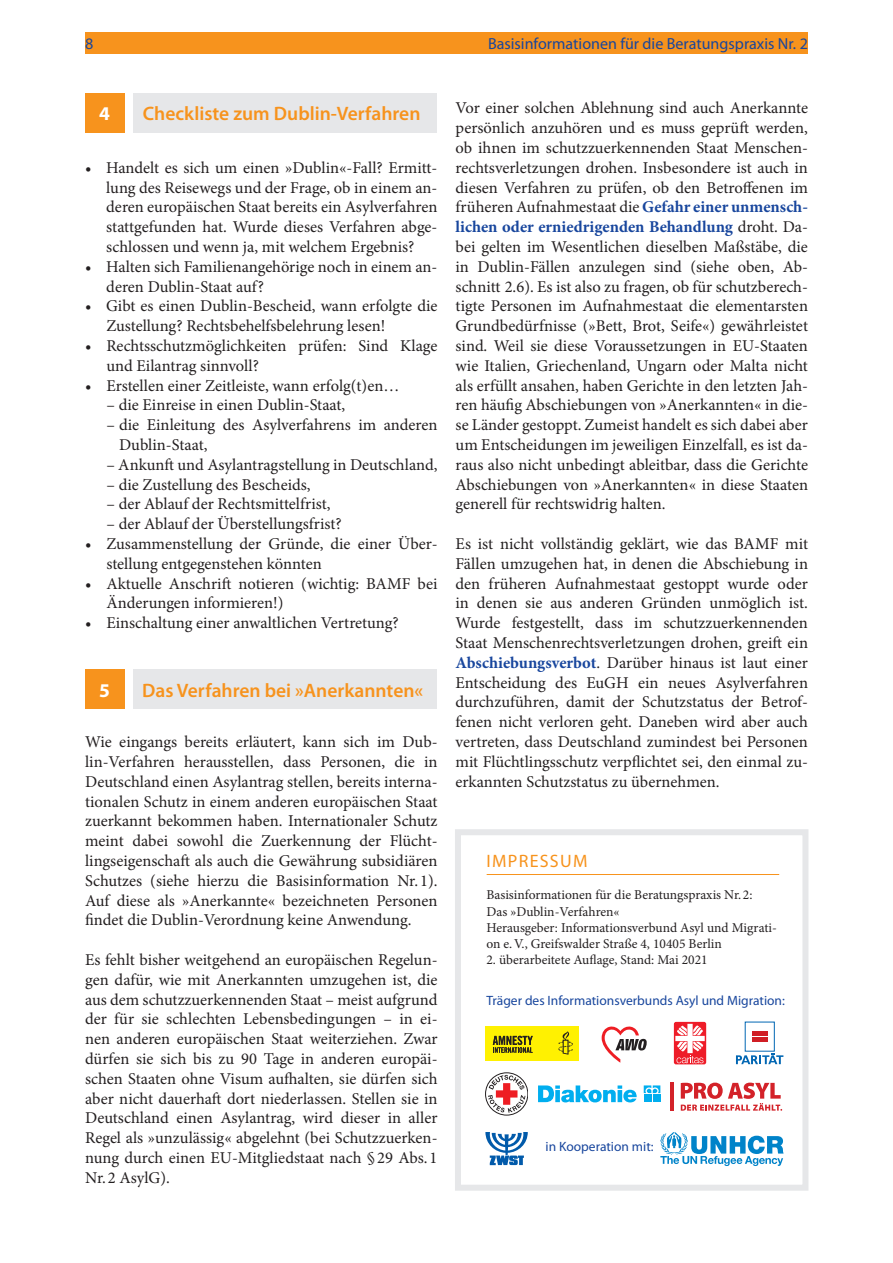
<style>
.page{position:relative;width:893px;height:1263px;background:#fff}
.page>*{position:absolute;margin:0;border:0;box-sizing:border-box;transform-origin:0 0}
.t1{font:600 19.5px "Myriad Pro";color:#f7931d}
.t2{font:700 19.5px "Myriad Pro";color:#fff}
.t3{font:18px "Myriad Pro";letter-spacing:.07em;color:#f7931d}
.t4{font:16.5px/19.8px "Minion Pro";color:#231f20}
.t5{font:16.05px "Myriad Pro";color:#18469d}
.t6{font:13.5px/16.2px "Minion Pro";color:#231f20}
.t7{font:13.5px "Myriad Pro";color:#18469d}
.s1{font-family:"Adobe Garamond Pro"}
.s2{font-weight:700;color:#18469d}
</style>
<div class="page">
<div style="left:85px;top:32px;width:723px;height:21px;background:#f7931d"></div>
<hr style="left:487px;top:874px;width:292px;height:1px;background:#f7931d">
<div style="left:455px;top:829px;width:353px;height:362px;border:6px solid #e6e7e9"></div>
<div style="left:485px;top:1026px;width:94px;height:34px;background:#fff101"></div>
<svg style="left:493px;top:1036px;width:40px;height:17px"></svg>
<svg style="left:558px;top:1031px;width:15px;height:23px"></svg>
<svg style="left:602px;top:1026px;width:45px;height:37px"></svg>
<svg style="left:674px;top:1022px;width:32px;height:42px"></svg>
<svg style="left:675px;top:1024px;width:30px;height:39px"></svg>
<hr style="left:752px;top:1031px;width:16px;height:4px;background:#d01e25">
<hr style="left:752px;top:1038px;width:16px;height:4px;background:#d01e25">
<svg style="left:736px;top:1053px;width:47px;height:11px"></svg>
<svg style="left:485px;top:1073px;width:43px;height:42px"></svg>
<div style="left:485px;top:1073px;width:43px;height:42px;border:1px solid #231f20;border-radius:50%"></div>
<svg style="left:488px;top:1075px;width:37px;height:38px"></svg>
<svg style="left:538px;top:1085px;width:99px;height:17px"></svg>
<svg style="left:644px;top:1085px;width:16px;height:8px"></svg>
<div style="left:644px;top:1094px;width:7px;height:8px;background:#00aeef"></div>
<div style="left:653px;top:1094px;width:7px;height:8px;background:#00aeef"></div>
<hr style="left:670px;top:1083px;width:4px;height:28px;background:#d32229">
<svg style="left:681px;top:1082px;width:101px;height:29px"></svg>
<svg style="left:485px;top:1132px;width:43px;height:33px"></svg>
<svg style="left:660px;top:1132px;width:124px;height:34px"></svg>
<div style="left:85px;top:94px;width:39px;height:39px;background:#f7931d"></div>
<div style="left:134px;top:94px;width:303px;height:39px;background:#e6e7e9"></div>
<div style="left:85px;top:670px;width:39px;height:39px;background:#f7931d"></div>
<div style="left:133px;top:670px;width:304px;height:39px;background:#e6e7e9"></div>
<p class="t5" style="left:85px;top:35px;width:10px">8</p>
<p class="t5" style="left:488px;top:35px;width:321px">basisinformationen für die beratungspraxis nr. 2</p>
<p class="t2" style="left:99px;top:102px;width:12px">4</p>
<p class="t1" style="left:143px;top:104px;width:279px">Checkliste zum Dublin-Verfahren</p>
<p class="t4" style="left:106px;top:158px;width:333px;text-align:justify;text-indent:-21px">• Handelt es sich um einen »Dublin«-Fall? Ermitt&shy;lung des Reisewegs und der Frage, ob in einem an&shy;deren europäischen Staat bereits ein Asylverfahren stattgefunden hat. Wurde dieses Verfahren abge&shy;schlossen und wenn ja, mit welchem Ergebnis?</p>
<p class="t4" style="left:106px;top:257px;width:333px;text-indent:-21px">• Halten sich Familienangehörige noch in einem an&shy;deren Dublin-Staat auf?</p>
<p class="t4" style="left:106px;top:296px;width:333px;text-indent:-21px">• Gibt es einen Dublin-Bescheid, wann erfolgte die<br>Zustellung? Rechtsbehelfsbelehrung lesen!</p>
<p class="t4" style="left:106px;top:336px;width:333px;text-indent:-21px">• Rechtsschutzmöglichkeiten prüfen: Sind Klage und Eilantrag sinnvoll?</p>
<p class="t4" style="left:85px;top:376px;width:316px">• Erstellen einer Zeitleiste, wann erfolg(t)en…</p>
<p class="t4" style="left:106px;top:396px;width:241px">– die Einreise in einen Dublin-Staat,</p>
<p class="t4" style="left:119px;top:416px;width:320px;text-indent:-13px">– die Einleitung des Asylverfahrens im anderen<br>Dublin-Staat,</p>
<p class="t4" style="left:106px;top:455px;width:333px">– Ankunft und Asylantragstellung in Deutschland,</p>
<p class="t4" style="left:106px;top:475px;width:206px">– die Zustellung des Bescheids,</p>
<p class="t4" style="left:106px;top:495px;width:226px">– der Ablauf der Rechtsmittelfrist,</p>
<p class="t4" style="left:106px;top:515px;width:237px">– der Ablauf der Überstellungsfrist?</p>
<p class="t4" style="left:106px;top:534px;width:333px;text-indent:-21px">• Zusammenstellung der Gründe, die einer Über&shy;stellung entgegenstehen könnten</p>
<p class="t4" style="left:106px;top:574px;width:333px;text-indent:-21px">• Aktuelle Anschrift notieren (wichtig: BAMF bei<br>Änderungen informieren!)</p>
<p class="t4" style="left:85px;top:613px;width:315px">• Einschaltung einer anwaltlichen Vertretung?</p>
<p class="t2" style="left:99px;top:678px;width:12px">5</p>
<p class="t1" style="left:142px;top:680px;width:282px">Das Verfahren bei »Anerkannten«</p>
<p class="t4" style="left:85px;top:733px;width:354px;text-align:justify">Wie eingangs bereits erläutert, kann sich im Dub&shy;lin-Verfahren herausstellen, dass Personen, die in Deutschland einen Asylantrag stellen, bereits interna&shy;tionalen Schutz in einem anderen europäischen Staat zuerkannt bekommen haben. Internationaler Schutz meint dabei sowohl die Zuerkennung der Flücht&shy;lingseigenschaft als auch die Gewährung subsidiären Schutzes (siehe hierzu die Basisinformation Nr. 1).<br>Auf diese als »Anerkannte« bezeichneten Personen findet die Dublin-Verordnung keine Anwendung.</p>
<p class="t4" style="left:85px;top:950px;width:354px;text-align:justify">Es fehlt bisher weitgehend an europäischen Regelun&shy;gen dafür, wie mit Anerkannten umzugehen ist, die aus dem schutzzuerkennenden Staat – meist aufgrund der für sie schlechten Lebensbedingungen – in ei&shy;nen anderen europäischen Staat weiterziehen. Zwar dürfen sie sich bis zu 90 Tage in anderen europäi&shy;schen Staaten ohne Visum aufhalten, sie dürfen sich aber nicht dauerhaft dort niederlassen. Stellen sie in Deutschland einen Asylantrag, wird dieser in aller Regel als »unzulässig« abgelehnt (bei Schutzzuerken&shy;nung durch einen EU-Mitgliedstaat nach <span class="s1">§</span> 29 Abs. 1<br>Nr. 2 AsylG).</p>
<p class="t4" style="left:456px;top:99px;width:354px;text-align:justify">Vor einer solchen Ablehnung sind auch Anerkannte persönlich anzuhören und es muss geprüft werden, ob ihnen im schutzzuerkennenden Staat Menschen&shy;rechtsverletzungen drohen. Insbesondere ist auch in diesen Verfahren zu prüfen, ob den Betroffenen im früheren Aufnahmestaat die <span class="s2">Gefahr einer unmensch‑ lichen oder erniedrigenden Behandlung</span> droht. Da&shy;bei gelten im Wesentlichen dieselben Maßstäbe, die in Dublin-Fällen anzulegen sind (siehe oben, Ab&shy;schnitt 2.6). Es ist also zu fragen, ob für schutzberech&shy;tigte Personen im Aufnahmestaat die elementarsten Grundbedürfnisse (»Bett, Brot, Seife«) gewährleistet sind. Weil sie diese Voraussetzungen in EU-Staaten wie Italien, Griechenland, Ungarn oder Malta nicht als erfüllt ansahen, haben Gerichte in den letzten Jah&shy;ren häufig Abschiebungen von »Anerkannten« in die&shy;se Länder gestoppt. Zumeist handelt es sich dabei aber um Entscheidungen im jeweiligen Einzelfall, es ist da&shy;raus also nicht unbedingt ableitbar, dass die Gerichte Abschiebungen von »Anerkannten« in diese Staaten generell für rechtswidrig halten.</p>
<p class="t4" style="left:456px;top:535px;width:354px;text-align:justify">Es ist nicht vollständig geklärt, wie das BAMF mit Fällen umzugehen hat, in denen die Abschiebung in den früheren Aufnahmestaat gestoppt wurde oder in denen sie aus anderen Gründen unmöglich ist.<br>Wurde festgestellt, dass im schutzzuerkennenden Staat Menschenrechtsverletzungen drohen, greift ein <span class="s2">Abschiebungsverbot</span>. Darüber hinaus ist laut einer Entscheidung des EuGH ein neues Asylverfahren durchzuführen, damit der Schutzstatus der Betrof&shy;fenen nicht verloren geht. Daneben wird aber auch vertreten, dass Deutschland zumindest bei Personen mit Flüchtlingsschutz verpflichtet sei, den einmal zu&shy;erkannten Schutzstatus zu übernehmen.</p>
<p class="t3" style="left:487px;top:852px;width:102px">imPressum</p>
<p class="t6" style="left:486px;top:888px;width:292px">Basisinformationen für die Beratungspraxis Nr. 2:<br>Das »Dublin-Verfahren«<br>Herausgeber: Informationsverbund Asyl und Migrati&shy;on e. V., Greifswalder Straße 4, 10405 Berlin</p>
<p class="t6" style="left:486px;top:952px;width:223px">2. überarbeitete Auflage, Stand: Mai 2021</p>
<p class="t7" style="left:486px;top:993px;width:300px">träger des informationsverbunds Asyl und migration:</p>
<p class="t7" style="left:546px;top:1140px;width:109px">in kooperation mit:</p>
</div>
